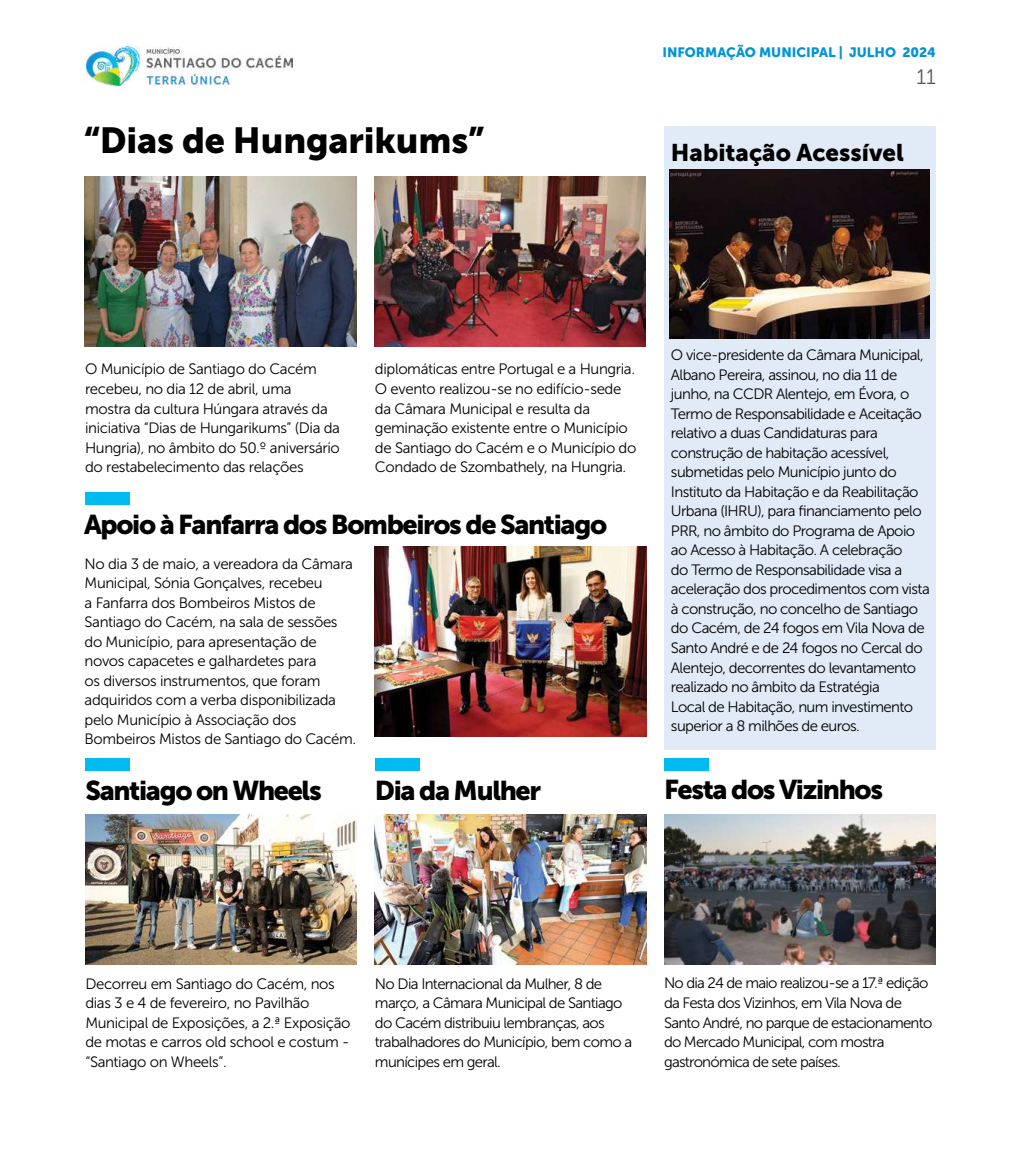
<style>
.page{position:relative;width:1021px;height:1149px;background:#fff}
.page>*{position:absolute;margin:0;border:0;box-sizing:border-box;transform-origin:0 0}
.t1{font:36px "Museo Sans 900";letter-spacing:-.005em;color:#000}
.t2{font:27px "Museo Sans 900";letter-spacing:-.05em;color:#000}
.t3{font:24px "Museo Sans 900";color:#000}
.t4{font:21px "Museo Sans 300";color:#58595b}
.t5{font:15px/19.5px "Museo Sans 300";letter-spacing:-.04em;color:#000}
.t6{font:13.5px "Museo Sans 900";color:#0094d5}
</style>
<div class="page">
<img style="left:86px;top:47px;width:207px;height:38px">
<div style="left:664px;top:126px;width:271px;height:623px;background:#e1eaf7"></div>
<img style="left:669px;top:169px;width:260px;height:169px">
<div style="left:85px;top:758px;width:45px;height:12px;background:#00bbf2"></div>
<div style="left:375px;top:758px;width:44px;height:12px;background:#00bbf2"></div>
<img style="left:85px;top:814px;width:272px;height:150px">
<img style="left:375px;top:814px;width:271px;height:150px">
<div style="left:664px;top:758px;width:44px;height:12px;background:#00bbf2"></div>
<img style="left:664px;top:814px;width:271px;height:149px">
<img style="left:85px;top:176px;width:271px;height:170px">
<div style="left:85px;top:492px;width:45px;height:13px;background:#00bbf2"></div>
<img style="left:375px;top:546px;width:271px;height:190px">
<img style="left:374px;top:176px;width:271px;height:170px">
<h1 class="t1" style="left:84px;top:120px;width:402px">“Dias de Hungarikums”</h1>
<p class="t6" style="left:662px;top:44px;width:275px">INFORMAÇÃO MUNICIPAL | JULHO 2024</p>
<h3 class="t4" style="left:916px;top:65px;width:21px">11</h3>
<h3 class="t3" style="left:671px;top:138px;width:234px">Habitação Acessível</h3>
<p class="t5" style="left:85px;top:359px;width:256px">O Município de Santiago do Cacém recebeu, no dia 12 de abril, uma mostra da cultura Húngara através da iniciativa “Dias de Hungarikums” (Dia da Hungria), no âmbito do 50.º aniversário do restabelecimento das relações</p>
<h2 class="t2" style="left:84px;top:508px;width:524px">Apoio à Fanfarra dos Bombeiros de Santiago</h2>
<p class="t5" style="left:85px;top:554px;width:273px">No dia 3 de maio, a vereadora da Câmara Municipal, Sónia Gonçalves, recebeu<br>a Fanfarra dos Bombeiros Mistos de Santiago do Cacém, na sala de sessões do Município, para apresentação de novos capacetes e galhardetes para<br>os diversos instrumentos, que foram adquiridos com a verba disponibilizada pelo Município à Associação dos Bombeiros Mistos de Santiago do Cacém.</p>
<p class="t5" style="left:375px;top:359px;width:263px">diplomáticas entre Portugal e a Hungria.<br>O evento realizou-se no edifício-sede da Câmara Municipal e resulta da geminação existente entre o Município de Santiago do Cacém e o Município do Condado de Szombathely, na Hungria.</p>
<h2 class="t2" style="left:85px;top:774px;width:238px">Santiago on Wheels</h2>
<h2 class="t2" style="left:375px;top:774px;width:167px">Dia da Mulher</h2>
<p class="t5" style="left:671px;top:345px;width:260px">O vice-presidente da Câmara Municipal, Albano Pereira, assinou, no dia 11 de junho, na CCDR Alentejo, em Évora, o Termo de Responsabilidade e Aceitação relativo a duas Candidaturas para construção de habitação acessível, submetidas pelo Município junto do Instituto da Habitação e da Reabilitação Urbana (IHRU), para financiamento pelo PRR, no âmbito do Programa de Apoio ao Acesso à Habitação. A celebração<br>do Termo de Responsabilidade visa a aceleração dos procedimentos com vista à construção, no concelho de Santiago do Cacém, de 24 fogos em Vila Nova de Santo André e de 24 fogos no Cercal do Alentejo, decorrentes do levantamento realizado no âmbito da Estratégia<br>Local de Habitação, num investimento superior a 8 milhões de euros.</p>
<h2 class="t2" style="left:664px;top:774px;width:220px">Festa dos Vizinhos</h2>
<p class="t5" style="left:85px;top:973px;width:267px">Decorreu em Santiago do Cacém, nos dias 3 e 4 de fevereiro, no Pavilhão Municipal de Exposições, a 2.ª Exposição de motas e carros old school e costum - “Santiago on Wheels”.</p>
<p class="t5" style="left:375px;top:973px;width:259px">No Dia Internacional da Mulher, 8 de março, a Câmara Municipal de Santiago do Cacém distribuiu lembranças, aos trabalhadores do Município, bem como a munícipes em geral.</p>
<p class="t5" style="left:664px;top:973px;width:270px">No dia 24 de maio realizou-se a 17.ª edição da Festa dos Vizinhos, em Vila Nova de Santo André, no parque de estacionamento do Mercado Municipal, com mostra gastronómica de sete países.</p>
</div>
